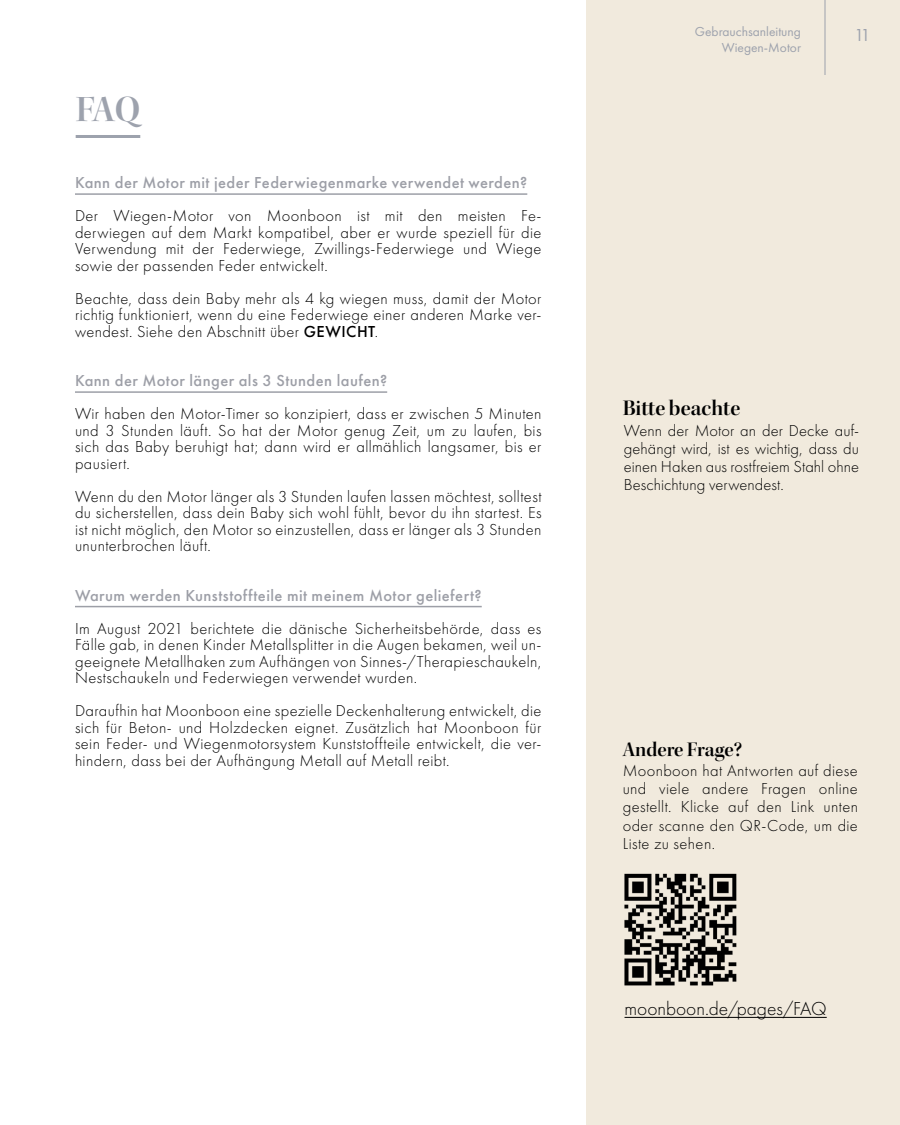
<style>
.page{position:relative;width:900px;height:1125px;background:#fff}
.page>*{position:absolute;margin:0;border:0;box-sizing:border-box;transform-origin:0 0}
.t1{font:37.5px "Kepler Std Semibold Disp";color:#9da2ad}
.t2{font:22.5px "Kepler Std Semibold Disp";letter-spacing:.005em;color:#000}
.t3{font:21px "Kepler Std Semibold Disp";letter-spacing:-.005em;color:#000}
.t4{font:300 19.5px "Futura PT";color:#000}
.t5{font:18px "Futura PT";color:#9da2ad}
.t6{font:300 16.5px/16.5px "Futura PT";letter-spacing:.02em;color:#000;text-align:justify}
.t7{font:500 16.5px "Futura PT";letter-spacing:.025em;color:#9d9fa7}
.t8{font:13.5px/16.2px "Futura PT";color:#9da2ad;text-align:right}
.s1{font-weight:500}
</style>
<div class="page">
<div style="left:586px;top:0;width:314px;height:1125px;background:#f1eadd"></div>
<hr style="left:825px;top:0;width:1px;height:75px;background:#9da2ad">
<hr style="left:75px;top:193px;width:452px;height:2px;background:#9d9fa7">
<hr style="left:75px;top:391px;width:312px;height:2px;background:#9d9fa7">
<hr style="left:75px;top:606px;width:407px;height:1px;background:#9d9fa7">
<hr style="left:76px;top:135px;width:64px;height:3px;background:#9da2ad">
<hr style="left:625px;top:1017px;width:202px;height:1px;background:#000">
<img style="left:624px;top:873px;width:113px;height:113px">
<h1 class="t1" style="left:76px;top:88px;width:66px">FAQ</h1>
<p class="t7" style="left:75px;top:173px;width:454px">Kann der Motor mit jeder Federwiegenmarke verwendet werden?</p>
<p class="t6" style="left:75px;top:207px;width:468px">Der Wiegen-Motor von Moonboon ist mit den meisten Fe&shy;derwiegen auf dem Markt kompatibel, aber er wurde speziell für die Verwendung mit der Federwiege, Zwillings-Federwiege und Wiege sowie der passenden Feder entwickelt.</p>
<p class="t6" style="left:75px;top:290px;width:468px">Beachte, dass dein Baby mehr als 4 kg wiegen muss, damit der Motor richtig funktioniert, wenn du eine Federwiege einer anderen Marke ver&shy;wendest. Siehe den Abschnitt über <span class="s1">GEWICHT</span>.</p>
<p class="t7" style="left:75px;top:371px;width:314px">Kann der Motor länger als 3 Stunden laufen?</p>
<p class="t6" style="left:75px;top:405px;width:468px">Wir haben den Motor-Timer so konzipiert, dass er zwischen 5 Minuten und 3 Stunden läuft. So hat der Motor genug Zeit, um zu laufen, bis sich das Baby beruhigt hat; dann wird er allmählich langsamer, bis er pausiert.</p>
<p class="t6" style="left:75px;top:488px;width:468px">Wenn du den Motor länger als 3 Stunden laufen lassen möchtest, solltest du sicherstellen, dass dein Baby sich wohl fühlt, bevor du ihn startest. Es ist nicht möglich, den Motor so einzustellen, dass er länger als 3 Stunden ununterbrochen läuft.</p>
<p class="t7" style="left:75px;top:585px;width:408px">Warum werden Kunststoffteile mit meinem Motor geliefert?</p>
<p class="t6" style="left:75px;top:620px;width:468px">Im August 2021 berichtete die dänische Sicherheitsbehörde, dass es Fälle gab, in denen Kinder Metallsplitter in die Augen bekamen, weil un&shy;geeignete Metallhaken zum Aufhängen von Sinnes-/Therapieschaukeln, Nestschaukeln und Federwiegen verwendet wurden.</p>
<p class="t6" style="left:75px;top:702px;width:468px">Daraufhin hat Moonboon eine spezielle Deckenhalterung entwickelt, die sich für Beton- und Holzdecken eignet. Zusätzlich hat Moonboon für sein Feder- und Wiegenmotorsystem Kunststoffteile entwickelt, die ver&shy;hindern, dass bei der Aufhängung Metall auf Metall reibt.</p>
<p class="t8" style="left:695px;top:23px;width:108px">Gebrauchsanleitung<br>Wiegen-Motor</p>
<p class="t5" style="left:854px;top:25px;width:18px">11</p>
<h2 class="t2" style="left:623px;top:396px;width:119px">Bitte beachte</h2>
<p class="t6" style="left:624px;top:422px;width:237px;line-height:18px">Wenn der Motor an der Decke auf&shy;gehängt wird, ist es wichtig, dass du einen Haken aus rostfreiem Stahl ohne Beschichtung verwendest.</p>
<p class="t3" style="left:623px;top:737px;width:121px">Andere Frage?</p>
<p class="t6" style="left:623px;top:762px;width:237px;line-height:18px">Moonboon hat Antworten auf diese und viele andere Fragen online gestellt. Klicke auf den Link unten oder scanne den QR-Code, um die Liste zu sehen.</p>
<p class="t4" style="left:625px;top:998px;width:204px">moonboon.de/pages/FAQ</p>
</div>
